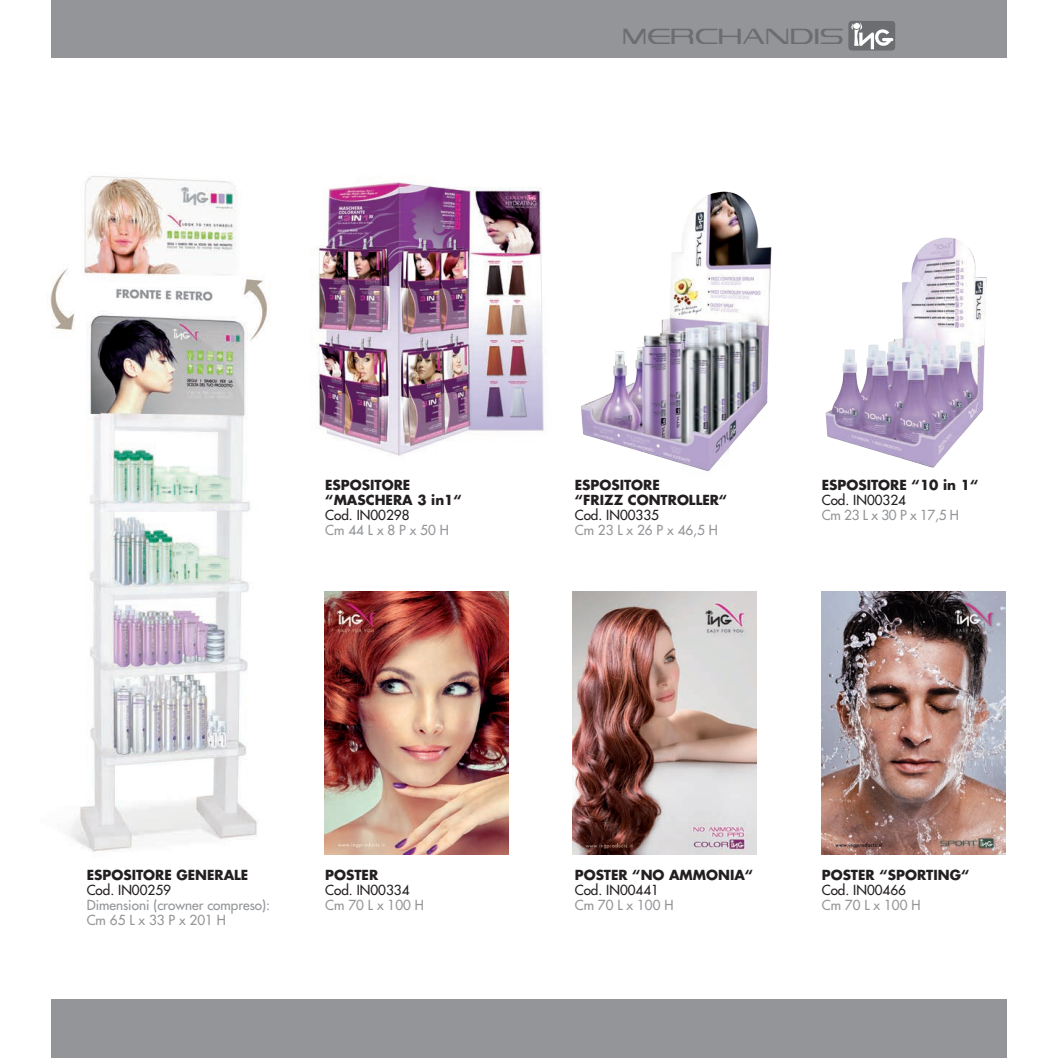
<style>
.page{position:relative;width:1059px;height:1058px;background:#fff}
.page>*{position:absolute;margin:0;border:0;box-sizing:border-box;transform-origin:0 0}
.t1{font:31.5px "Vandiana Platin Lite";color:#6c6d70}
.t2{font:700 13.5px/15px "Futura";color:#231f20}
.t3{font:13.5px/15px "Futura";color:#939598}
.t4{font:13.5px "Futura";color:#231f20}
</style>
<div class="page">
<div style="left:51px;top:0;width:955px;height:58px;background:#939598"></div>
<img style="left:316px;top:182px;width:228px;height:274px">
<div style="left:848px;top:21px;width:47px;height:30px;background:#6c6d70;border-radius:3px"></div>
<svg style="left:851px;top:22px;width:42px;height:27px"></svg>
<img style="left:50px;top:176px;width:218px;height:676px">
<img style="left:325px;top:592px;width:183px;height:262px">
<img style="left:572px;top:592px;width:184px;height:262px">
<img style="left:822px;top:592px;width:183px;height:262px">
<img style="left:581px;top:191px;width:191px;height:280px">
<img style="left:825px;top:237px;width:162px;height:231px">
<div style="left:51px;top:999px;width:955px;height:59px;background:#939598"></div>
<h1 class="t1" style="left:622px;top:22px;width:223px">MERCHANDIS</h1>
<p class="t2" style="left:325px;top:477px;width:138px">ESPOSITORE “MASCHERA 3 in1“</p>
<p class="t4" style="left:325px;top:506px;width:86px">Cod. IN00298</p>
<p class="t3" style="left:325px;top:523px;width:125px">Cm 44 L x 8 P x 50 H</p>
<p class="t2" style="left:575px;top:477px;width:154px">ESPOSITORE<br>“FRIZZ CONTROLLER“</p>
<p class="t4" style="left:575px;top:506px;width:86px">Cod. IN00335</p>
<p class="t3" style="left:575px;top:523px;width:145px">Cm 23 L x 26 P x 46,5 H</p>
<p class="t2" style="left:822px;top:477px;width:158px">ESPOSITORE “10 in 1“</p>
<p class="t4" style="left:822px;top:491px;width:86px">Cod. IN00324</p>
<p class="t3" style="left:822px;top:508px;width:139px">Cm 23 L x 30 P x 17,5 H</p>
<p class="t2" style="left:87px;top:867px;width:163px">ESPOSITORE GENERALE</p>
<p class="t4" style="left:87px;top:881px;width:86px">Cod. IN00259</p>
<p class="t3" style="left:87px;top:897px;width:185px">Dimensioni (crowner compreso):<br>Cm 65 L x 33 P x 201 H</p>
<p class="t2" style="left:325px;top:867px;width:55px">POSTER</p>
<p class="t4" style="left:325px;top:881px;width:86px">Cod. IN00334</p>
<p class="t3" style="left:325px;top:897px;width:100px">Cm 70 L x 100 H</p>
<p class="t2" style="left:575px;top:867px;width:180px">POSTER “NO AMMONIA“</p>
<p class="t4" style="left:575px;top:881px;width:86px">Cod. IN00441</p>
<p class="t3" style="left:575px;top:897px;width:100px">Cm 70 L x 100 H</p>
<p class="t2" style="left:822px;top:867px;width:149px">POSTER “SPORTING“</p>
<p class="t4" style="left:822px;top:881px;width:86px">Cod. IN00466</p>
<p class="t3" style="left:822px;top:897px;width:100px">Cm 70 L x 100 H</p>
</div>
